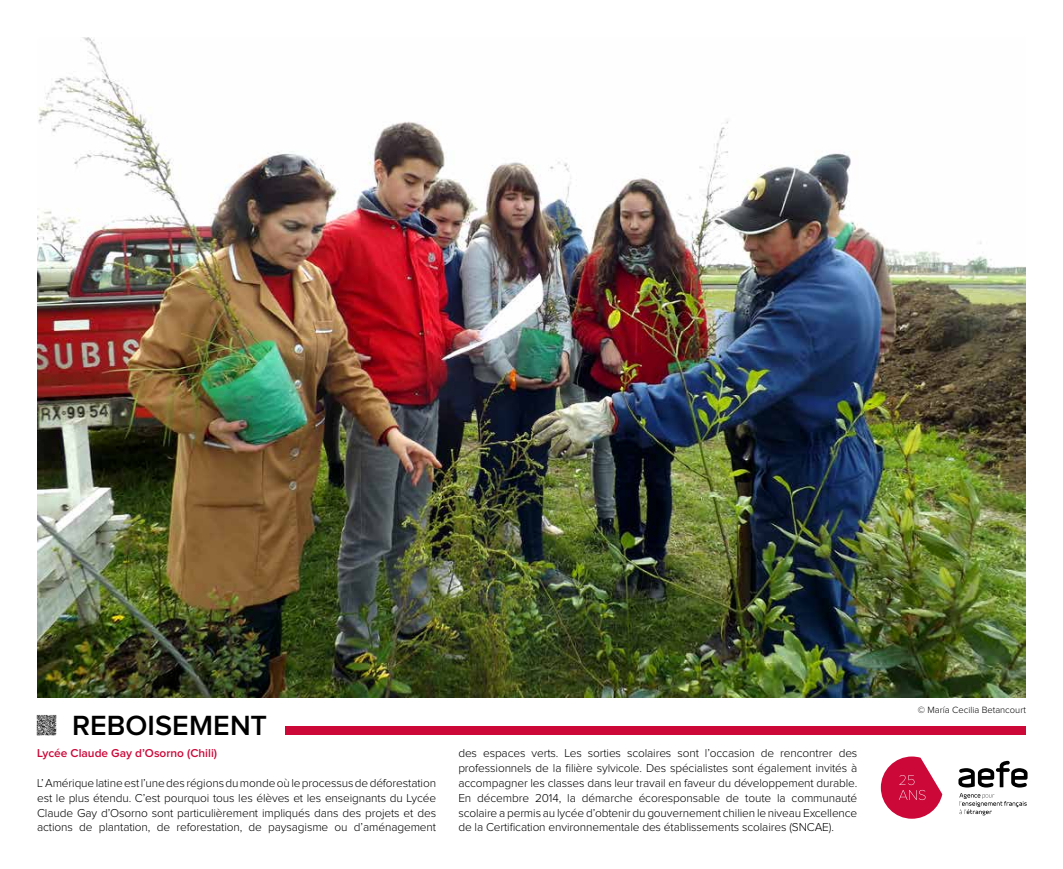
<style>
.page{position:relative;width:1063px;height:869px;background:#fff}
.page>*{position:absolute;margin:0;border:0;box-sizing:border-box;transform-origin:0 0}
.t1{font:600 28.75px "Proxima Nova";letter-spacing:.005em;color:#000}
.t2{font:300 11.88px/14.9px "Proxima Nova";letter-spacing:-.01em;color:#000;text-align:justify}
.t3{font:600 11.88px "Proxima Nova";color:#cc0839}
.t4{font:300 9.38px "Proxima Nova";color:#000}
</style>
<div class="page">
<img style="left:37px;top:37px;width:989px;height:660px">
<div style="left:285px;top:725px;width:741px;height:9px;background:#cc0839"></div>
<svg style="left:881px;top:756px;width:61px;height:62px"></svg>
<svg style="left:958px;top:760px;width:70px;height:55px"></svg>
<img style="left:36px;top:715px;width:21px;height:20px">
<h1 class="t1" style="left:72px;top:708px;width:197px">REBOISEMENT</h1>
<p class="t3" style="left:37px;top:746px;width:182px">Lycée Claude Gay d’Osorno (Chili)</p>
<p class="t2" style="left:37px;top:775px;width:401px">L’Amérique latine est l’une des régions du monde où le processus de déforestation est le plus étendu. C’est pourquoi tous les élèves et les enseignants du Lycée Claude Gay d’Osorno sont particulièrement impliqués dans des projets et des actions de plantation, de reforestation, de paysagisme ou d’aménagement</p>
<p class="t2" style="left:458px;top:745px;width:401px">des espaces verts. Les sorties scolaires sont l’occasion de rencontrer des professionnels de la filière sylvicole. Des spécialistes sont également invités à accompagner les classes dans leur travail en faveur du développement durable.<br>En décembre 2014, la démarche écoresponsable de toute la communauté scolaire a permis au lycée d’obtenir du gouvernement chilien le niveau Excellence de la Certification environnementale des établissements scolaires (SNCAE).</p>
<p class="t4" style="left:918px;top:704px;width:110px">© María Cecilia Betancourt</p>
</div>
